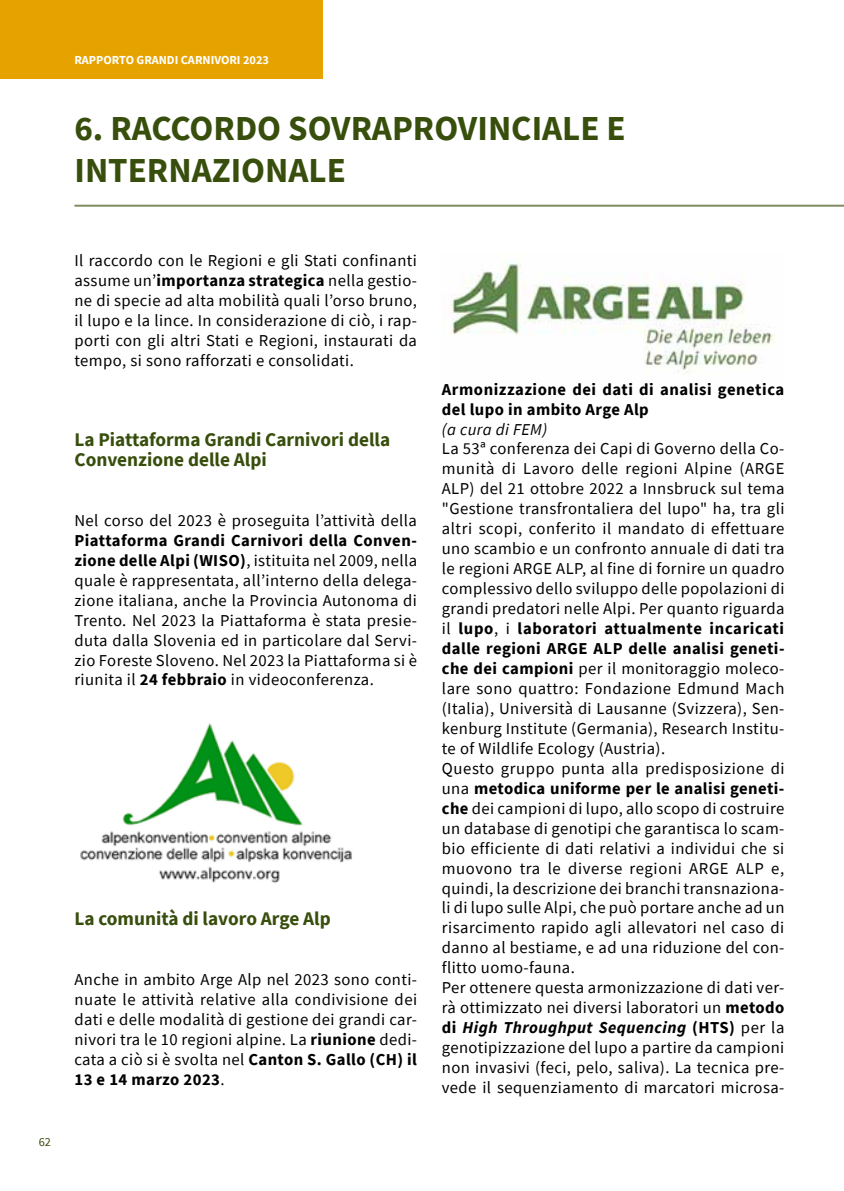
<style>
.page{position:relative;width:844px;height:1191px;background:#fff}
.page>*{position:absolute;margin:0;border:0;box-sizing:border-box;transform-origin:0 0}
.t1{font:700 35px/42px "Source Sans Pro";color:#384e0c}
.t2{font:700 19.25px/19.9px "Source Sans Pro";color:#384e0c}
.t3{font:16.62px/19.9px "Source Sans Pro";letter-spacing:.025em;color:#000;text-align:justify}
.t4{font:700 16.62px/19.9px "Source Sans Pro";letter-spacing:.035em;color:#000}
.t5{font:italic 16.62px "Source Sans Pro";letter-spacing:.025em;color:#000}
.t6{font:700 12.25px "Source Sans Pro";color:#fff}
.t7{font:12.25px "Source Sans Pro";color:#384e0c}
.s1{font-weight:700}
.s2{font-weight:700;font-style:italic}
</style>
<div class="page">
<hr style="left:74px;top:205px;width:769px;height:2px;background:#7e8a61">
<img style="left:80px;top:723px;width:272px;height:160px">
<img style="left:441px;top:263px;width:335px;height:110px">
<div style="left:0;top:0;width:322px;height:78px;background:#e6a300"></div>
<p class="t6" style="left:74px;top:51px;width:196px">RAPPORTO GRANDI CARNIVORI 2023</p>
<h1 class="t1" style="left:74px;top:107px;width:552px">6. RACCORDO SOVRAPROVINCIALE E<br>INTERNAZIONALE</h1>
<p class="t3" style="left:74px;top:251px;width:344px">Il raccordo con le Regioni e gli Stati confinanti assume un’<span class="s1">importanza strategica</span> nella gestio&shy;ne di specie ad alta mobilità quali l’orso bruno, il lupo e la lince. In considerazione di ciò, i rap&shy;porti con gli altri Stati e Regioni, instaurati da tempo, si sono rafforzati e consolidati.</p>
<p class="t2" style="left:74px;top:429px;width:317px">La Piattaforma Grandi Carnivori della<br>Convenzione delle Alpi</p>
<p class="t3" style="left:74px;top:510px;width:344px">Nel corso del 2023 è proseguita l’attività della</p>
<p class="t3" style="left:74px;top:530px;width:344px"><span class="s1">Piattaforma Grandi Carnivori della Conven&shy;zione delle Alpi (WISO)</span>, istituita nel 2009, nella quale è rappresentata, all’interno della delega&shy;zione italiana, anche la Provincia Autonoma di Trento. Nel 2023 la Piattaforma è stata presie&shy;duta dalla Slovenia ed in particolare dal Servi&shy;zio Foreste Sloveno. Nel 2023 la Piattaforma si è riunita il <span class="s1">24 febbraio</span> in videoconferenza.</p>
<p class="t7" style="left:39px;top:1134px;width:14px">62</p>
<p class="t2" style="left:74px;top:908px;width:258px">La comunità di lavoro Arge Alp</p>
<p class="t3" style="left:74px;top:969px;width:344px">Anche in ambito Arge Alp nel 2023 sono conti&shy;nuate le attività relative alla condivisione dei dati e delle modalità di gestione dei grandi car&shy;nivori tra le 10 regioni alpine. La <span class="s1">riunione</span> dedi&shy;cata a ciò si è svolta nel <span class="s1">Canton S. Gallo (CH) il 13 e 14 marzo 2023</span>.</p>
<p class="t4" style="left:441px;top:379px;width:344px">Armonizzazione dei dati di analisi genetica del lupo in ambito Arge Alp</p>
<p class="t5" style="left:441px;top:418px;width:107px">(a cura di FEM)</p>
<p class="t3" style="left:441px;top:439px;width:344px;text-align:left">La 53ª conferenza dei Capi di Governo della Co&shy;munità di Lavoro delle regioni Alpine (ARGE ALP) del 21 ottobre 2022 a Innsbruck sul tema "Gestione transfrontaliera del lupo" ha, tra gli altri scopi, conferito il mandato di effettuare uno scambio e un confronto annuale di dati tra le regioni ARGE ALP, al fine di fornire un quadro complessivo dello sviluppo delle popolazioni di grandi predatori nelle Alpi. Per quanto riguarda il <span class="s1">lupo</span>, i <span class="s1">laboratori attualmente incaricati dalle regioni ARGE ALP delle analisi geneti&shy;che dei campioni</span> per il monitoraggio moleco&shy;lare sono quattro: Fondazione Edmund Mach (Italia), Università di Lausanne (Svizzera), Sen&shy;kenburg Institute (Germania), Research Institu&shy;te of Wildlife Ecology (Austria).<br>Questo gruppo punta alla predisposizione di una <span class="s1">metodica uniforme per le analisi geneti&shy;che</span> dei campioni di lupo, allo scopo di costruire un database di genotipi che garantisca lo scam&shy;bio efficiente di dati relativi a individui che si muovono tra le diverse regioni ARGE ALP e, quindi, la descrizione dei branchi transnaziona&shy;li di lupo sulle Alpi, che può portare anche ad un risarcimento rapido agli allevatori nel caso di danno al bestiame, e ad una riduzione del con&shy;flitto uomo-fauna.<br>Per ottenere questa armonizzazione di dati ver&shy;rà ottimizzato nei diversi laboratori un <span class="s1">metodo di</span> <span class="s2">High Throughput Sequencing</span> <span class="s1">(HTS)</span> per la genotipizzazione del lupo a partire da campioni non invasivi (feci, pelo, saliva). La tecnica pre&shy;vede il sequenziamento di marcatori microsa-</p>
</div>
